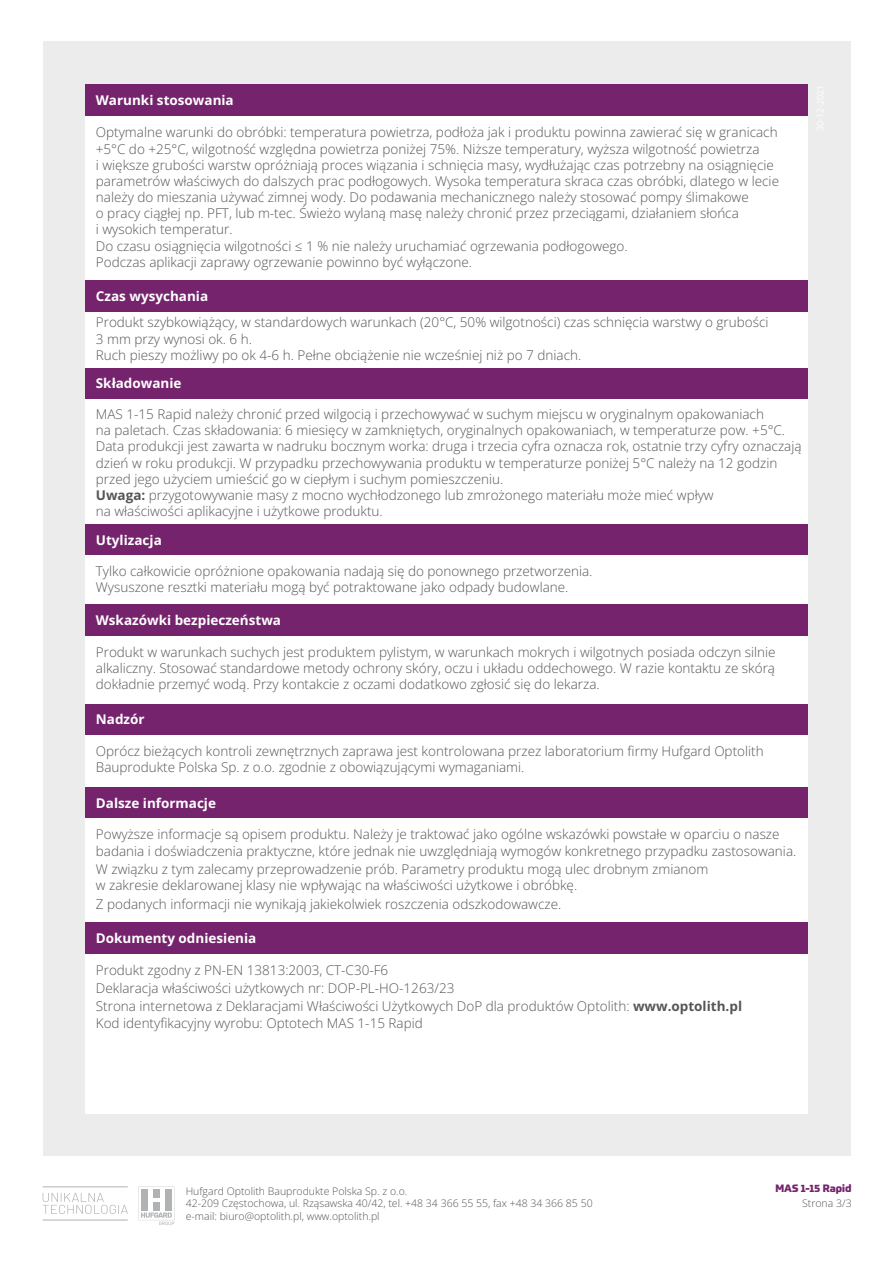
<style>
.page{position:relative;width:893px;height:1263px;background:#fff}
.page>*{position:absolute;margin:0;border:0;box-sizing:border-box;transform-origin:0 0}
.t1{font:300 13.5px/16.2px "Open Sans";color:#565656}
.t2{font:700 13.5px "Open Sans";color:#fff}
.t3{font:300 10.5px/12.6px "Open Sans";color:#565656}
.t4{font:800 10.5px "Prometo";color:#75236d}
.s1{font-weight:700}
</style>
<div class="page">
<div style="left:43px;top:42px;width:808px;height:1114px;background:#ececed"></div>
<div style="left:85px;top:905px;width:723px;height:208px;background:#fff"></div>
<svg style="left:138px;top:1186px;width:36px;height:39px"></svg>
<svg style="left:43px;top:1193px;width:85px;height:21px"></svg>
<hr style="left:43px;top:1220px;width:85px;height:1px;background:#b1b2b3">
<hr style="left:43px;top:1186px;width:85px;height:1px;background:#b1b2b3">
<div style="left:85px;top:922px;width:723px;height:32px;background:#75236d"></div>
<div style="left:85px;top:787px;width:723px;height:31px;background:#75236d"></div>
<div style="left:85px;top:703px;width:723px;height:32px;background:#75236d"></div>
<div style="left:85px;top:604px;width:723px;height:32px;background:#75236d"></div>
<div style="left:85px;top:523px;width:723px;height:32px;background:#75236d"></div>
<div style="left:85px;top:367px;width:723px;height:32px;background:#75236d"></div>
<div style="left:85px;top:280px;width:723px;height:32px;background:#75236d"></div>
<div style="left:85px;top:84px;width:723px;height:32px;background:#75236d"></div>
<div style="left:85px;top:818px;width:723px;height:104px;background:#fff"></div>
<div style="left:85px;top:735px;width:723px;height:52px;background:#fff"></div>
<div style="left:85px;top:636px;width:723px;height:67px;background:#fff"></div>
<div style="left:85px;top:555px;width:723px;height:49px;background:#fff"></div>
<div style="left:85px;top:399px;width:723px;height:124px;background:#fff"></div>
<div style="left:85px;top:312px;width:723px;height:55px;background:#fff"></div>
<div style="left:85px;top:116px;width:723px;height:164px;background:#fff"></div>
<p class="t2" style="left:96px;top:91px;width:139px">Warunki stosowania</p>
<p class="t1" style="left:96px;top:124px;width:685px">Optymalne warunki do obróbki: temperatura powietrza, podłoża jak i produktu powinna zawierać się w granicach +5°C do +25°C, wilgotność względna powietrza poniżej 75%. Niższe temperatury, wyższa wilgotność powietrza<br>i większe grubości warstw opróżniają proces wiązania i schnięcia masy, wydłużając czas potrzebny na osiągnięcie parametrów właściwych do dalszych prac podłogowych. Wysoka temperatura skraca czas obróbki, dlatego w lecie należy do mieszania używać zimnej wody. Do podawania mechanicznego należy stosować pompy ślimakowe<br>o pracy ciągłej np. PFT, lub m-tec. Świeżo wylaną masę należy chronić przez przeciągami, działaniem słońca<br>i wysokich temperatur.<br>Do czasu osiągnięcia wilgotności ≤ 1 % nie należy uruchamiać ogrzewania podłogowego.<br>Podczas aplikacji zaprawy ogrzewanie powinno być wyłączone.</p>
<p class="t2" style="left:96px;top:287px;width:114px">Czas wysychania</p>
<p class="t1" style="left:96px;top:314px;width:674px">Produkt szybkowiążący, w standardowych warunkach (20°C, 50% wilgotności) czas schnięcia warstwy o grubości<br>3 mm przy wynosi ok. 6 h.<br>Ruch pieszy możliwy po ok 4-6 h. Pełne obciążenie nie wcześniej niż po 7 dniach.</p>
<p class="t2" style="left:96px;top:374px;width:87px">Składowanie</p>
<p class="t1" style="left:96px;top:406px;width:707px">MAS 1-15 Rapid należy chronić przed wilgocią i przechowywać w suchym miejscu w oryginalnym opakowaniach<br>na paletach. Czas składowania: 6 miesięcy w zamkniętych, oryginalnych opakowaniach, w temperaturze pow. +5°C.<br>Data produkcji jest zawarta w nadruku bocznym worka: druga i trzecia cyfra oznacza rok, ostatnie trzy cyfry oznaczają dzień w roku produkcji. W przypadku przechowywania produktu w temperaturze poniżej 5°C należy na 12 godzin przed jego użyciem umieścić go w ciepłym i suchym pomieszczeniu.<br><span class="s1">Uwaga:</span> przygotowywanie masy z mocno wychłodzonego lub zmrożonego materiału może mieć wpływ<br>na właściwości aplikacyjne i użytkowe produktu.</p>
<p class="t2" style="left:96px;top:530px;width:67px">Utylizacja</p>
<p class="t1" style="left:96px;top:563px;width:498px">Tylko całkowicie opróżnione opakowania nadają się do ponownego przetworzenia.<br>Wysuszone resztki materiału mogą być potraktowane jako odpady budowlane.</p>
<p class="t2" style="left:96px;top:611px;width:187px">Wskazówki bezpieczeństwa</p>
<p class="t1" style="left:96px;top:644px;width:681px;text-align:justify">Produkt w warunkach suchych jest produktem pylistym, w warunkach mokrych i wilgotnych posiada odczyn silnie alkaliczny. Stosować standardowe metody ochrony skóry, oczu i układu oddechowego. W razie kontaktu ze skórą dokładnie przemyć wodą. Przy kontakcie z oczami dodatkowo zgłosić się do lekarza.</p>
<p class="t2" style="left:96px;top:710px;width:50px">Nadzór</p>
<p class="t1" style="left:96px;top:743px;width:669px">Oprócz bieżących kontroli zewnętrznych zaprawa jest kontrolowana przez laboratorium firmy Hufgard Optolith<br>Bauprodukte Polska Sp. z o.o. zgodnie z obowiązującymi wymaganiami.</p>
<p class="t2" style="left:96px;top:793px;width:122px">Dalsze informacje</p>
<p class="t1" style="left:96px;top:826px;width:702px">Powyższe informacje są opisem produktu. Należy je traktować jako ogólne wskazówki powstałe w oparciu o nasze badania i doświadczenia praktyczne, które jednak nie uwzględniają wymogów konkretnego przypadku zastosowania.</p>
<p class="t1" style="left:96px;top:861px;width:614px">W związku z tym zalecamy przeprowadzenie prób. Parametry produktu mogą ulec drobnym zmianom w zakresie deklarowanej klasy nie wpływając na właściwości użytkowe i obróbkę.</p>
<p class="t1" style="left:96px;top:895px;width:467px">Z podanych informacji nie wynikają jakiekolwiek roszczenia odszkodowawcze.</p>
<p class="t2" style="left:96px;top:928px;width:162px">Dokumenty odniesienia</p>
<p class="t1" style="left:96px;top:960px;width:648px;line-height:18.3px">Produkt zgodny z PN-EN 13813:2003, CT-C30-F6<br>Deklaracja właściwości użytkowych nr: DOP-PL-HO-1263/23<br>Strona internetowa z Deklaracjami Właściwości Użytkowych DoP dla produktów Optolith: <span class="s1">www.optolith.pl</span></p>
<p class="t1" style="left:96px;top:1014px;width:328px">Kod identyfikacyjny wyrobu: Optotech MAS 1-15 Rapid</p>
<p class="t3" style="left:186px;top:1184px;width:408px">Hufgard Optolith Bauprodukte Polska Sp. z o.o.<br>42-209 Częstochowa, ul. Rząsawska 40/42, tel. +48 34 366 55 55, fax +48 34 366 85 50 e-mail: biuro@optolith.pl, www.optolith.pl</p>
<p class="t4" style="left:775px;top:1184px;width:77px">MAS 1-15 Rapid</p>
<p class="t3" style="left:802px;top:1197px;width:51px">Strona 3/3</p>
</div>
